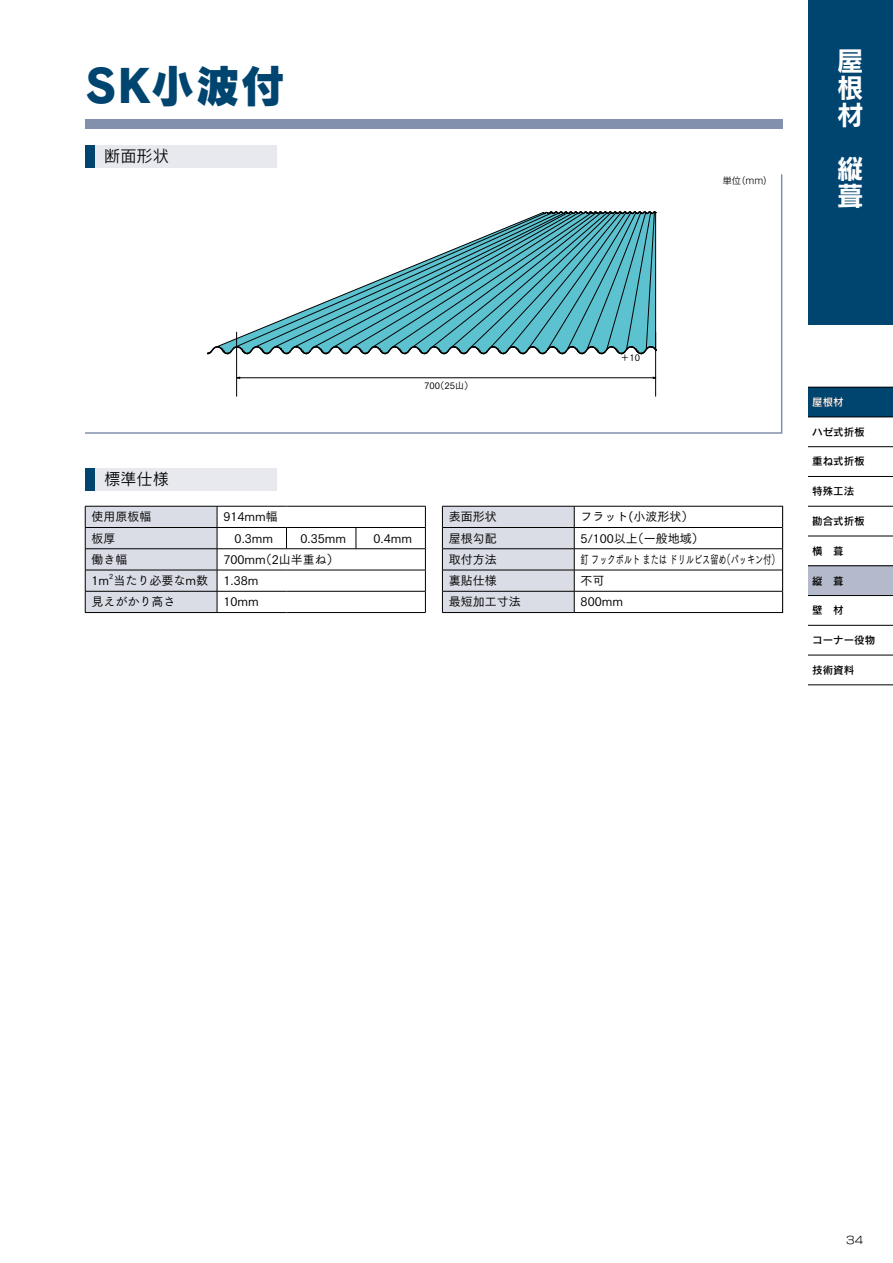
<style>
.page{position:relative;width:893px;height:1263px;background:#fff}
.page>*{position:absolute;margin:0;border:0;box-sizing:border-box;transform-origin:0 0}
.t1{font:45px "Rodin Pro EB";color:#004470}
.t2{font:27px/27px "Rodin Pro B";color:#fff;text-align:justify}
.t3{font:16.2px "Rodin Pro M";color:#000}
.t4{font:12px "Tsuku Go Pr 5 M";color:#000}
.t5{font:12px "Tsuku Go Pr 5 M";color:#000;scale:.68 1}
.t6{font:10.5px "Rodin Pro DB";color:#000}
.t7{font:10.5px "Rodin Pro DB";color:#fff}
.t8{font:10.5px "New Rodin Pro M";color:#000}
.t9{font:9px "Tsuku Go Pr 5 M";color:#000}
.t10{font:9px "New Rodin Pro M";color:#000}
.t11{font:7.05px "Tsuku Go Pr 5 M";color:#000}
</style>
<div class="page">
<div style="left:808px;top:0;width:85px;height:325px;background:#004470"></div>
<hr style="left:808px;top:446px;width:85px;height:1px;background:#000">
<hr style="left:808px;top:565px;width:85px;height:1px;background:#000">
<hr style="left:808px;top:684px;width:85px;height:1px;background:#000">
<div style="left:808px;top:387px;width:85px;height:29px;background:#004470"></div>
<div style="left:808px;top:566px;width:85px;height:29px;background:#b4bacc"></div>
<hr style="left:217px;top:506px;width:69px;height:1px;background:#000">
<hr style="left:286px;top:506px;width:70px;height:1px;background:#000">
<hr style="left:356px;top:506px;width:70px;height:1px;background:#000">
<hr style="left:217px;top:527px;width:69px;height:1px;background:#000">
<hr style="left:286px;top:527px;width:70px;height:1px;background:#000">
<svg style="left:286px;top:528px;width:1px;height:20px"></svg>
<hr style="left:356px;top:527px;width:70px;height:1px;background:#000">
<svg style="left:356px;top:528px;width:1px;height:20px"></svg>
<hr style="left:217px;top:548px;width:69px;height:1px;background:#000">
<hr style="left:286px;top:548px;width:70px;height:1px;background:#000">
<hr style="left:356px;top:548px;width:70px;height:1px;background:#000">
<hr style="left:217px;top:570px;width:69px;height:1px;background:#000">
<hr style="left:286px;top:570px;width:70px;height:1px;background:#000">
<hr style="left:356px;top:570px;width:70px;height:1px;background:#000">
<hr style="left:217px;top:591px;width:69px;height:1px;background:#000">
<svg style="left:85px;top:506px;width:133px;height:106px"></svg>
<hr style="left:286px;top:591px;width:70px;height:1px;background:#000">
<hr style="left:356px;top:591px;width:70px;height:1px;background:#000">
<svg style="left:425px;top:506px;width:1px;height:106px"></svg>
<hr style="left:85px;top:612px;width:132px;height:1px;background:#000">
<hr style="left:217px;top:612px;width:69px;height:1px;background:#000">
<hr style="left:286px;top:612px;width:70px;height:1px;background:#000">
<hr style="left:356px;top:612px;width:70px;height:1px;background:#000">
<svg style="left:782px;top:507px;width:1px;height:105px"></svg>
<hr style="left:574px;top:506px;width:209px;height:1px;background:#000">
<hr style="left:574px;top:527px;width:208px;height:1px;background:#000">
<hr style="left:574px;top:548px;width:208px;height:1px;background:#000">
<hr style="left:574px;top:570px;width:208px;height:1px;background:#000">
<hr style="left:574px;top:591px;width:208px;height:1px;background:#000">
<hr style="left:574px;top:612px;width:209px;height:1px;background:#000">
<svg style="left:442px;top:506px;width:133px;height:106px"></svg>
<hr style="left:442px;top:612px;width:132px;height:1px;background:#000">
<div style="left:85px;top:119px;width:697px;height:10px;background:#8290ad"></div>
<div style="left:85px;top:468px;width:191px;height:23px;background:#e7e9ef"></div>
<div style="left:85px;top:468px;width:10px;height:23px;background:#004470"></div>
<div style="left:85px;top:145px;width:191px;height:23px;background:#e7e9ef"></div>
<div style="left:85px;top:145px;width:10px;height:23px;background:#004470"></div>
<svg style="left:85px;top:174px;width:698px;height:260px"></svg>
<h1 class="t1" style="left:85px;top:55px;width:202px">SK小波付</h1>
<h3 class="t3" style="left:104px;top:146px;width:66px">断面形状</h3>
<p class="t10" style="left:723px;top:173px;width:51px">単位（mm）</p>
<h2 class="t2" style="left:837px;top:46px;width:27px">屋根材</h2>
<h2 class="t2" style="left:837px;top:154px;width:27px">縦葺</h2>
<p class="t9" style="left:424px;top:378px;width:50px">700（25山）</p>
<p class="t9" style="left:620px;top:350px;width:21px">＋10</p>
<h3 class="t3" style="left:104px;top:469px;width:66px">標準仕様</h3>
<p class="t4" style="left:92px;top:506px;width:61px">使用原板幅</p>
<p class="t4" style="left:223px;top:506px;width:56px">914mm幅</p>
<p class="t4" style="left:92px;top:528px;width:25px">板厚</p>
<p class="t4" style="left:235px;top:528px;width:40px">0.3mm</p>
<p class="t4" style="left:301px;top:528px;width:47px">0.35mm</p>
<p class="t4" style="left:373px;top:528px;width:40px">0.4mm</p>
<p class="t4" style="left:92px;top:549px;width:37px">働き幅</p>
<p class="t4" style="left:223px;top:549px;width:117px">700mm（2山半重ね）</p>
<p class="t4" style="left:92px;top:570px;width:118px">1m 当たり必要なm数</p>
<p class="t11" style="left:109px;top:570px;width:6px">2</p>
<p class="t4" style="left:223px;top:570px;width:36px">1.38m</p>
<p class="t4" style="left:92px;top:591px;width:85px">見えがかり高さ</p>
<p class="t4" style="left:223px;top:591px;width:37px">10mm</p>
<p class="t4" style="left:449px;top:506px;width:49px">表面形状</p>
<p class="t4" style="left:581px;top:506px;width:114px">フラット(小波形状）</p>
<p class="t4" style="left:449px;top:528px;width:49px">屋根勾配</p>
<p class="t4" style="left:581px;top:528px;width:125px">5/100以上（一般地域）</p>
<p class="t4" style="left:449px;top:549px;width:49px">取付方法</p>
<p class="t5" style="left:581px;top:549px;width:294px">釘 フックボルト または ドリルビス留め（パッキン付）</p>
<p class="t4" style="left:449px;top:570px;width:61px">裏貼仕様　</p>
<p class="t4" style="left:581px;top:570px;width:25px">不可</p>
<p class="t4" style="left:449px;top:591px;width:73px">最短加工寸法</p>
<p class="t4" style="left:581px;top:591px;width:44px">800mm</p>
<p class="t7" style="left:812px;top:395px;width:43px">屋根材　</p>
<p class="t6" style="left:812px;top:425px;width:54px">ハゼ式折板</p>
<p class="t6" style="left:812px;top:454px;width:54px">重ね式折板</p>
<p class="t6" style="left:812px;top:484px;width:43px">特殊工法</p>
<p class="t6" style="left:812px;top:514px;width:54px">勘合式折板</p>
<p class="t6" style="left:812px;top:544px;width:33px">横　葺</p>
<p class="t6" style="left:812px;top:574px;width:33px">縦　葺</p>
<p class="t6" style="left:812px;top:603px;width:33px">壁　材</p>
<p class="t6" style="left:812px;top:633px;width:64px">コーナー役物</p>
<p class="t6" style="left:812px;top:663px;width:43px">技術資料</p>
<p class="t8" style="left:846px;top:1231px;width:18px">34</p>
</div>
